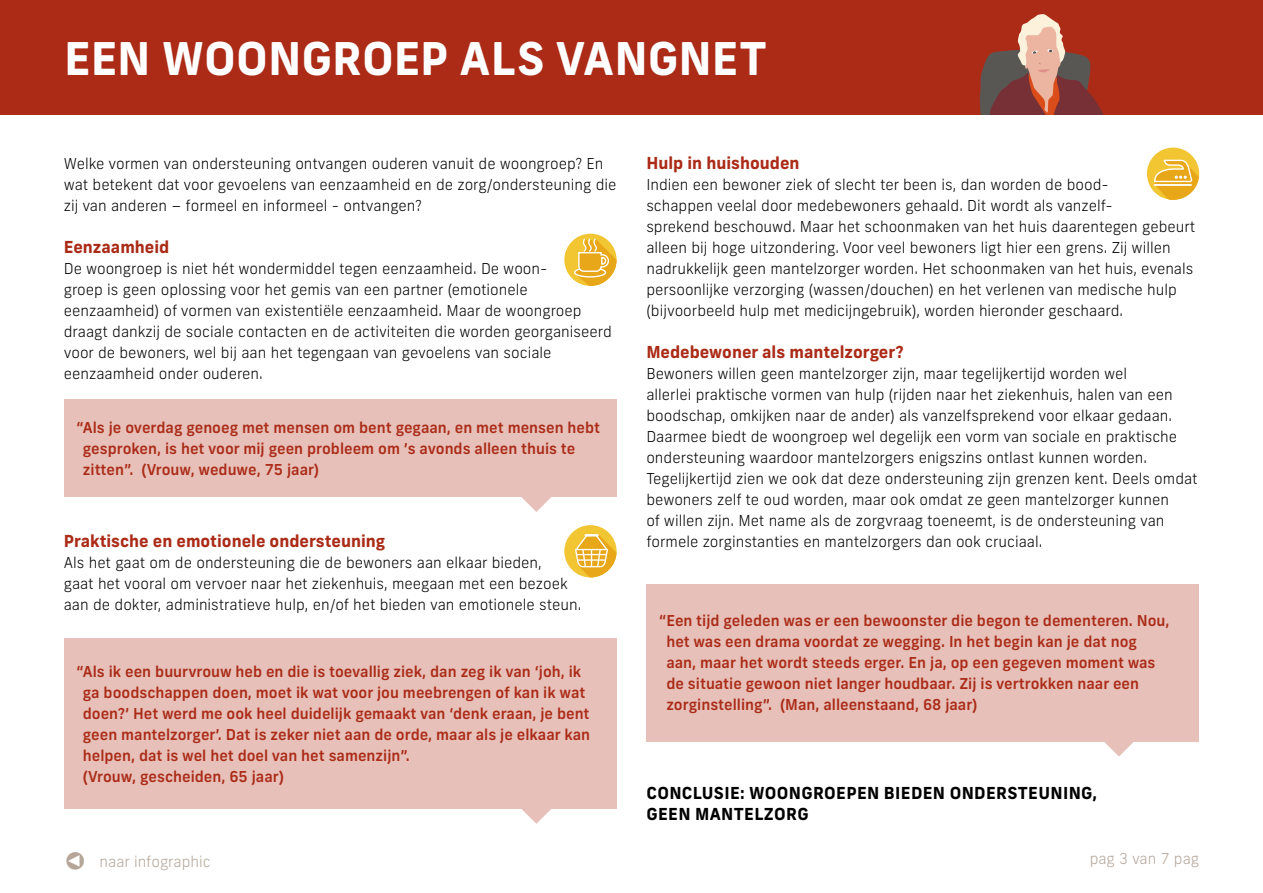
<style>
.page{position:relative;width:1263px;height:893px;background:#fff}
.page>*{position:absolute;margin:0;border:0;box-sizing:border-box;transform-origin:0 0}
.t1{font:700 45px "Frank New";color:#fff}
.t2{font:700 16.5px "Frank New";color:#ab2b17}
.t3{font:700 16.5px/21px "Frank New";letter-spacing:.02em;color:#000}
.t4{font:300 15px/21px "Frank New";color:#000}
.t5{font:500 15px/21px "Frank New";color:#ab2b17}
.t6{font:300 15px "Frank New";color:#b5a699}
</style>
<div class="page">
<div style="left:64px;top:399px;width:553px;height:98px;background:#e6c0b9"></div>
<svg style="left:521px;top:497px;width:30px;height:15px"></svg>
<div style="left:64px;top:638px;width:553px;height:170px;background:#e6c0b9"></div>
<svg style="left:521px;top:808px;width:31px;height:16px"></svg>
<div style="left:646px;top:584px;width:553px;height:157px;background:#e6c0b9"></div>
<svg style="left:1103px;top:741px;width:31px;height:16px"></svg>
<div style="left:0;top:0;width:1263px;height:115px;background:#ab2b17"></div>
<svg style="left:979px;top:14px;width:125px;height:101px"></svg>
<div style="left:564px;top:234px;width:53px;height:52px;background:#f2c533;border-radius:50%"></div>
<div style="left:574px;top:267px;width:32px;height:11px;border:1px solid #fff;border-radius:50%"></div>
<svg style="left:575px;top:238px;width:42px;height:48px"></svg>
<div style="left:564px;top:525px;width:53px;height:52px;background:#f2c533;border-radius:50%"></div>
<svg style="left:575px;top:534px;width:42px;height:43px"></svg>
<hr style="left:584px;top:534px;width:15px;height:3px;background:#fff">
<div style="left:1147px;top:148px;width:52px;height:52px;background:#f2c533;border-radius:50%"></div>
<svg style="left:1153px;top:156px;width:46px;height:44px"></svg>
<hr style="left:1154px;top:184px;width:37px;height:2px;background:#fff">
<h1 class="t1" style="left:64px;top:29px;width:704px">EEN WOONGROEP ALS VANGNET</h1>
<p class="t4" style="left:64px;top:153px;width:554px">Welke vormen van ondersteuning ontvangen ouderen vanuit de woongroep? En wat betekent dat voor gevoelens van eenzaamheid en de zorg/ondersteuning die zij van anderen – formeel en informeel - ontvangen?</p>
<p class="t2" style="left:64px;top:236px;width:107px">Eenzaamheid</p>
<p class="t4" style="left:64px;top:258px;width:549px">De woongroep is niet hét wondermiddel tegen eenzaamheid. De woon-<br>groep is geen oplossing voor het gemis van een partner (emotionele eenzaamheid) of vormen van existentiële eenzaamheid. Maar de woongroep draagt dankzij de sociale contacten en de activiteiten die worden georganiseerd voor de bewoners, wel bij aan het tegengaan van gevoelens van sociale eenzaamheid onder ouderen.</p>
<p class="t5" style="left:83px;top:416px;width:519px;text-indent:-6px">“Als je overdag genoeg met mensen om bent gegaan, en met mensen hebt gesproken, is het voor mij geen probleem om ’s avonds alleen thuis te zitten”. (Vrouw, weduwe, 75 jaar)</p>
<p class="t2" style="left:64px;top:530px;width:323px">Praktische en emotionele ondersteuning</p>
<p class="t4" style="left:64px;top:552px;width:519px">Als het gaat om de ondersteuning die de bewoners aan elkaar bieden,<br>gaat het vooral om vervoer naar het ziekenhuis, meegaan met een bezoek aan de dokter, administratieve hulp, en/of het bieden van emotionele steun.</p>
<p class="t5" style="left:83px;top:660px;width:509px;text-indent:-6px">“Als ik een buurvrouw heb en die is toevallig ziek, dan zeg ik van ‘joh, ik ga boodschappen doen, moet ik wat voor jou meebrengen of kan ik wat doen?’ Het werd me ook heel duidelijk gemaakt van ‘denk eraan, je bent geen mantelzorger’. Dat is zeker niet aan de orde, maar als je elkaar kan helpen, dat is wel het doel van het samenzijn”.<br>(Vrouw, gescheiden, 65 jaar)</p>
<p class="t2" style="left:646px;top:152px;width:155px">Hulp in huishouden</p>
<p class="t4" style="left:646px;top:174px;width:550px">Indien een bewoner ziek of slecht ter been is, dan worden de bood-<br>schappen veelal door medebewoners gehaald. Dit wordt als vanzelf-<br>sprekend beschouwd. Maar het schoonmaken van het huis daarentegen gebeurt alleen bij hoge uitzondering. Voor veel bewoners ligt hier een grens. Zij willen nadrukkelijk geen mantelzorger worden. Het schoonmaken van het huis, evenals persoonlijke verzorging (wassen/douchen) en het verlenen van medische hulp (bijvoorbeeld hulp met medicijngebruik), worden hieronder geschaard.</p>
<p class="t2" style="left:646px;top:341px;width:259px">Medebewoner als mantelzorger?</p>
<p class="t4" style="left:646px;top:363px;width:553px">Bewoners willen geen mantelzorger zijn, maar tegelijkertijd worden wel<br>allerlei praktische vormen van hulp (rijden naar het ziekenhuis, halen van een boodschap, omkijken naar de ander) als vanzelfsprekend voor elkaar gedaan.<br>Daarmee biedt de woongroep wel degelijk een vorm van sociale en praktische ondersteuning waardoor mantelzorgers enigszins ontlast kunnen worden.<br>Tegelijkertijd zien we ook dat deze ondersteuning zijn grenzen kent. Deels omdat bewoners zelf te oud worden, maar ook omdat ze geen mantelzorger kunnen<br>of willen zijn. Met name als de zorgvraag toeneemt, is de ondersteuning van formele zorginstanties en mantelzorgers dan ook cruciaal.</p>
<p class="t5" style="left:666px;top:610px;width:505px;text-indent:-7px">“Een tijd geleden was er een bewoonster die begon te dementeren. Nou, het was een drama voordat ze wegging. In het begin kan je dat nog aan, maar het wordt steeds erger. En ja, op een gegeven moment was de situatie gewoon niet langer houdbaar. Zij is vertrokken naar een zorginstelling”. (Man, alleenstaand, 68 jaar)</p>
<p class="t3" style="left:646px;top:782px;width:452px">CONCLUSIE: WOONGROEPEN BIEDEN ONDERSTEUNING,<br>GEEN MANTELZORG</p>
<p class="t6" style="left:64px;top:852px;width:148px">▼ naar infographic</p>
<p class="t6" style="left:1090px;top:849px;width:111px">pag 3 van 7 pag</p>
</div>
